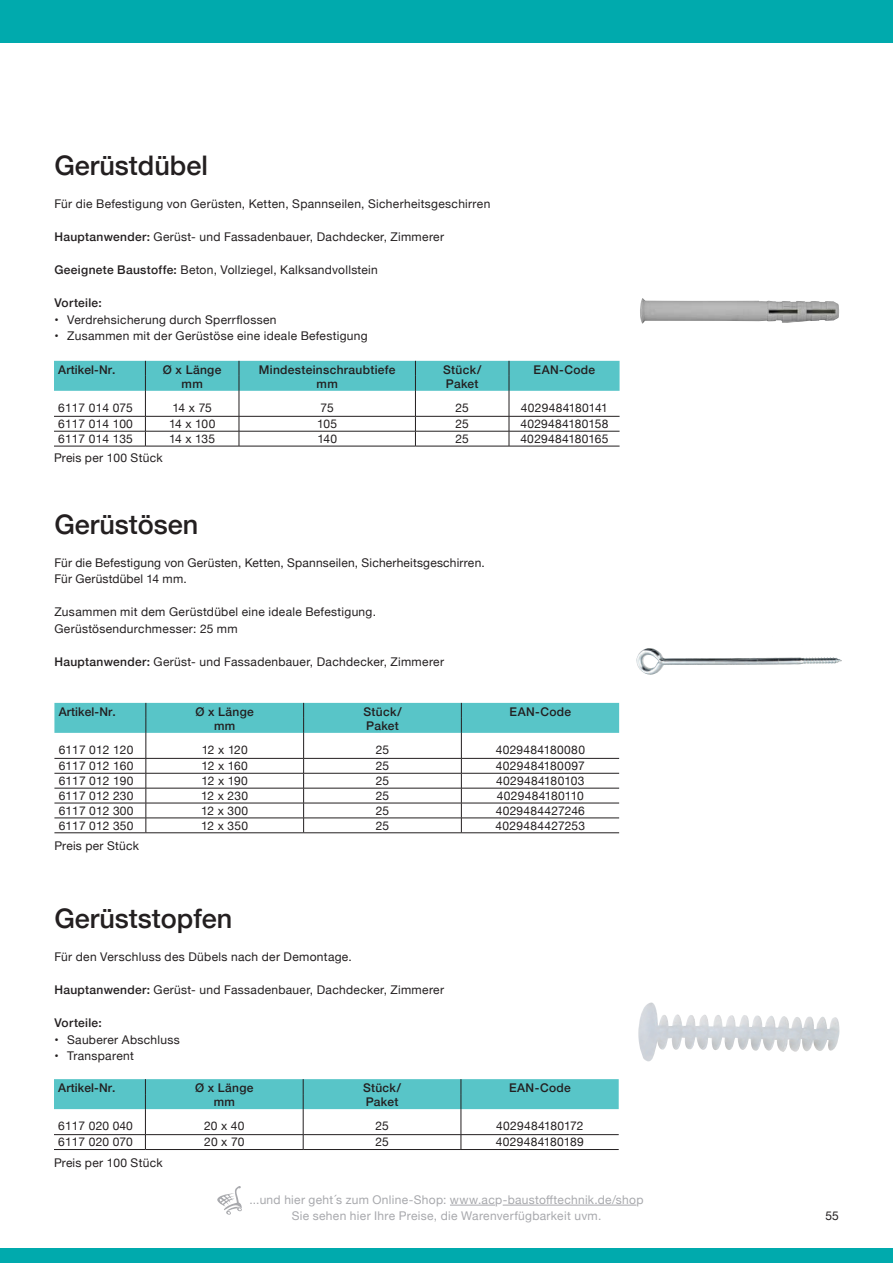
<style>
.page{position:relative;width:893px;height:1263px;background:#fff}
.page>*{position:absolute;margin:0;border:0;box-sizing:border-box;transform-origin:0 0}
.t1{font:500 27px "Helvetica Neue";color:#231f20}
.t2{font:12px/16.5px "Helvetica Neue";letter-spacing:.025em;color:#231f20}
.t3{font:500 12px "Helvetica Neue";letter-spacing:.025em;color:#231f20}
.t4{font:12px/16.5px "Helvetica Neue";letter-spacing:.025em;color:#a8a9ad;text-align:center}
.s1{font-weight:500}
</style>
<div class="page">
<div style="left:0;top:0;width:893px;height:43px;background:#00aaad"></div>
<div style="left:0;top:1248px;width:893px;height:15px;background:#00aaad"></div>
<hr style="left:450px;top:1205px;width:45px;height:1px;background:#a8a9ad">
<hr style="left:503px;top:1205px;width:133px;height:1px;background:#a8a9ad">
<svg style="left:217px;top:1186px;width:25px;height:29px"></svg>
<img style="left:636px;top:648px;width:193px;height:27px">
<img style="left:638px;top:1002px;width:201px;height:59px">
<svg style="left:54px;top:703px;width:565px;height:129px"></svg>
<hr style="left:54px;top:832px;width:92px;height:1px;background:#231f20">
<hr style="left:146px;top:832px;width:158px;height:1px;background:#231f20">
<hr style="left:304px;top:832px;width:157px;height:1px;background:#231f20">
<hr style="left:461px;top:832px;width:158px;height:1px;background:#231f20">
<svg style="left:54px;top:1079px;width:565px;height:70px"></svg>
<hr style="left:54px;top:1149px;width:91px;height:1px;background:#231f20">
<hr style="left:145px;top:1149px;width:158px;height:1px;background:#231f20">
<hr style="left:303px;top:1149px;width:158px;height:1px;background:#231f20">
<hr style="left:461px;top:1149px;width:158px;height:1px;background:#231f20">
<svg style="left:54px;top:361px;width:566px;height:85px"></svg>
<hr style="left:54px;top:446px;width:91px;height:1px;background:#231f20">
<hr style="left:145px;top:446px;width:94px;height:1px;background:#231f20">
<hr style="left:239px;top:446px;width:176px;height:1px;background:#231f20">
<hr style="left:415px;top:446px;width:94px;height:1px;background:#231f20">
<hr style="left:509px;top:446px;width:111px;height:1px;background:#231f20">
<img style="left:640px;top:298px;width:199px;height:26px">
<h1 class="t1" style="left:54px;top:144px;width:155px">Gerüstdübel</h1>
<p class="t2" style="left:54px;top:196px;width:437px">Für die Befestigung von Gerüsten, Ketten, Spannseilen, Sicherheitsgeschirren</p>
<p class="t2" style="left:54px;top:229px;width:391px"><span class="s1">Hauptanwender:</span> Gerüst- und Fassadenbauer, Dachdecker, Zimmerer</p>
<p class="t2" style="left:54px;top:262px;width:325px"><span class="s1">Geeignete Baustoffe:</span> Beton, Vollziegel, Kalksandvollstein</p>
<p class="t3" style="left:54px;top:293px;width:49px">Vorteile:</p>
<p class="t2" style="left:54px;top:312px;width:224px">• Verdrehsicherung durch Sperrflossen</p>
<p class="t2" style="left:54px;top:328px;width:315px">• Zusammen mit der Gerüstöse eine ideale Befestigung</p>
<p class="t3" style="left:58px;top:360px;width:59px">Artikel-Nr.</p>
<p class="t3" style="left:163px;top:360px;width:60px">Ø x Länge</p>
<p class="t3" style="left:259px;top:360px;width:138px">Mindesteinschraubtiefe</p>
<p class="t3" style="left:443px;top:360px;width:40px">Stück/</p>
<p class="t3" style="left:534px;top:360px;width:63px">EAN-Code</p>
<p class="t3" style="left:182px;top:374px;width:23px">mm</p>
<p class="t3" style="left:317px;top:374px;width:23px">mm</p>
<p class="t3" style="left:446px;top:374px;width:34px">Paket</p>
<p class="t2" style="left:58px;top:400px;width:76px">6117 014 075</p>
<p class="t2" style="left:172px;top:400px;width:41px">14 x 75</p>
<p class="t2" style="left:321px;top:400px;width:15px">75</p>
<p class="t2" style="left:455px;top:400px;width:15px">25</p>
<p class="t2" style="left:521px;top:400px;width:88px">4029484180141</p>
<p class="t2" style="left:58px;top:416px;width:76px">6117 014 100</p>
<p class="t2" style="left:169px;top:416px;width:48px">14 x 100</p>
<p class="t2" style="left:317px;top:416px;width:22px">105</p>
<p class="t2" style="left:455px;top:416px;width:15px">25</p>
<p class="t2" style="left:520px;top:416px;width:89px">4029484180158</p>
<p class="t2" style="left:58px;top:431px;width:76px">6117 014 135</p>
<p class="t2" style="left:169px;top:431px;width:48px">14 x 135</p>
<p class="t2" style="left:317px;top:431px;width:21px">140</p>
<p class="t2" style="left:455px;top:431px;width:15px">25</p>
<p class="t2" style="left:520px;top:431px;width:90px">4029484180165</p>
<p class="t2" style="left:54px;top:450px;width:110px">Preis per 100 Stück</p>
<h1 class="t1" style="left:54px;top:502px;width:146px">Gerüstösen</h1>
<p class="t2" style="left:54px;top:555px;width:432px">Für die Befestigung von Gerüsten, Ketten, Spannseilen, Sicherheitsgeschirren.<br>Für Gerüstdübel 14 mm.</p>
<p class="t2" style="left:54px;top:604px;width:323px">Zusammen mit dem Gerüstdübel eine ideale Befestigung.<br>Gerüstösendurchmesser: 25 mm</p>
<p class="t2" style="left:54px;top:654px;width:391px"><span class="s1">Hauptanwender:</span> Gerüst- und Fassadenbauer, Dachdecker, Zimmerer</p>
<p class="t3" style="left:59px;top:702px;width:59px">Artikel-Nr.</p>
<p class="t3" style="left:195px;top:702px;width:60px">Ø x Länge</p>
<p class="t3" style="left:363px;top:702px;width:40px">Stück/</p>
<p class="t3" style="left:509px;top:702px;width:63px">EAN-Code</p>
<p class="t3" style="left:214px;top:716px;width:23px">mm</p>
<p class="t3" style="left:366px;top:716px;width:34px">Paket</p>
<p class="t2" style="left:59px;top:742px;width:76px">6117 012 120</p>
<p class="t2" style="left:202px;top:742px;width:48px">12 x 120</p>
<p class="t2" style="left:376px;top:742px;width:15px">25</p>
<p class="t2" style="left:496px;top:742px;width:91px">4029484180080</p>
<p class="t2" style="left:59px;top:758px;width:76px">6117 012 160</p>
<p class="t2" style="left:202px;top:758px;width:48px">12 x 160</p>
<p class="t2" style="left:376px;top:758px;width:15px">25</p>
<p class="t2" style="left:496px;top:758px;width:90px">4029484180097</p>
<p class="t2" style="left:59px;top:773px;width:76px">6117 012 190</p>
<p class="t2" style="left:201px;top:773px;width:48px">12 x 190</p>
<p class="t2" style="left:376px;top:773px;width:15px">25</p>
<p class="t2" style="left:496px;top:773px;width:90px">4029484180103</p>
<p class="t2" style="left:59px;top:788px;width:76px">6117 012 230</p>
<p class="t2" style="left:201px;top:788px;width:48px">12 x 230</p>
<p class="t2" style="left:376px;top:788px;width:15px">25</p>
<p class="t2" style="left:497px;top:788px;width:88px">4029484180110</p>
<p class="t2" style="left:59px;top:803px;width:76px">6117 012 300</p>
<p class="t2" style="left:201px;top:803px;width:49px">12 x 300</p>
<p class="t2" style="left:376px;top:803px;width:15px">25</p>
<p class="t2" style="left:496px;top:803px;width:91px">4029484427246</p>
<p class="t2" style="left:59px;top:818px;width:76px">6117 012 350</p>
<p class="t2" style="left:201px;top:818px;width:48px">12 x 350</p>
<p class="t2" style="left:376px;top:818px;width:15px">25</p>
<p class="t2" style="left:496px;top:818px;width:91px">4029484427253</p>
<p class="t2" style="left:54px;top:838px;width:86px">Preis per Stück</p>
<h1 class="t1" style="left:54px;top:897px;width:180px">Gerüststopfen</h1>
<p class="t2" style="left:54px;top:949px;width:299px">Für den Verschluss des Dübels nach der Demontage.</p>
<p class="t2" style="left:54px;top:982px;width:391px"><span class="s1">Hauptanwender:</span> Gerüst- und Fassadenbauer, Dachdecker, Zimmerer</p>
<p class="t3" style="left:54px;top:1013px;width:49px">Vorteile:</p>
<p class="t2" style="left:54px;top:1032px;width:127px">• Sauberer Abschluss</p>
<p class="t2" style="left:54px;top:1048px;width:81px">• Transparent</p>
<p class="t3" style="left:58px;top:1078px;width:59px">Artikel-Nr.</p>
<p class="t3" style="left:195px;top:1078px;width:60px">Ø x Länge</p>
<p class="t3" style="left:363px;top:1078px;width:40px">Stück/</p>
<p class="t3" style="left:509px;top:1078px;width:63px">EAN-Code</p>
<p class="t3" style="left:214px;top:1092px;width:23px">mm</p>
<p class="t3" style="left:366px;top:1092px;width:34px">Paket</p>
<p class="t2" style="left:58px;top:1118px;width:76px">6117 020 040</p>
<p class="t2" style="left:204px;top:1118px;width:42px">20 x 40</p>
<p class="t2" style="left:375px;top:1118px;width:15px">25</p>
<p class="t2" style="left:496px;top:1118px;width:89px">4029484180172</p>
<p class="t2" style="left:58px;top:1134px;width:76px">6117 020 070</p>
<p class="t2" style="left:204px;top:1134px;width:42px">20 x 70</p>
<p class="t2" style="left:375px;top:1134px;width:15px">25</p>
<p class="t2" style="left:496px;top:1134px;width:89px">4029484180189</p>
<p class="t2" style="left:54px;top:1155px;width:110px">Preis per 100 Stück</p>
<p class="t4" style="left:250px;top:1192px;width:395px">...und hier geht´s zum Online-Shop: www.acp-baustofftechnik.de/shop<br>Sie sehen hier Ihre Preise, die Warenverfügbarkeit uvm.</p>
<p class="t2" style="left:826px;top:1208px;width:15px">55</p>
</div>
